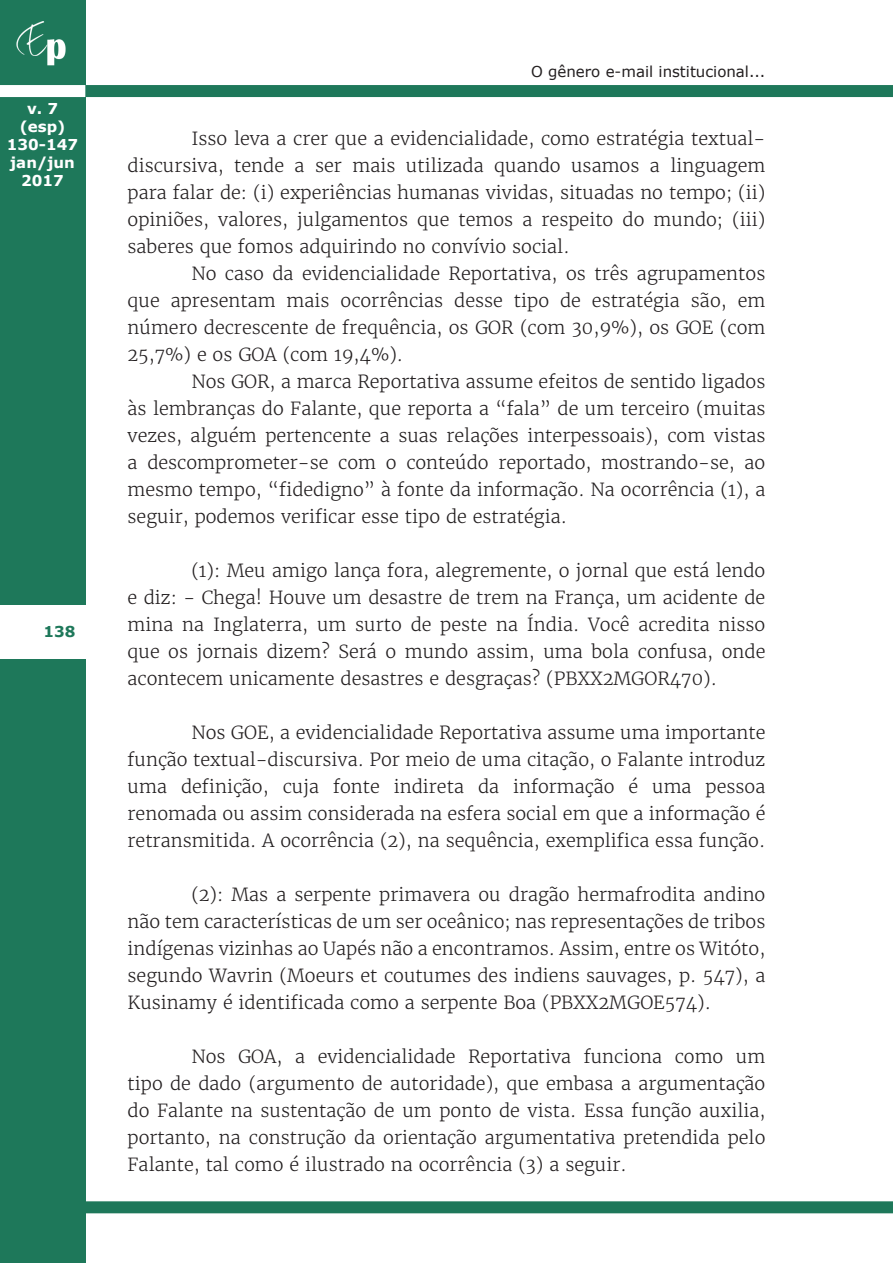
<style>
.page{position:relative;width:893px;height:1263px;background:#fff}
.page>*{position:absolute;margin:0;border:0;box-sizing:border-box;transform-origin:0 0}
.t1{font:300 18px/27px "Merriweather";color:#231f20;text-align:justify}
.t2{font:15px "Verdana";color:#231f20}
.t3{font:700 15px/18px "Verdana";color:#fff;text-align:center}
.t4{font:700 15px "Verdana";color:#1e785a}
</style>
<div class="page">
<div style="left:0;top:0;width:85px;height:1263px;background:#1e785a"></div>
<img style="left:16px;top:21px;width:50px;height:45px">
<div style="left:85px;top:85px;width:808px;height:12px;background:#1e785a"></div>
<div style="left:0;top:85px;width:85px;height:12px;background:#fff"></div>
<div style="left:77px;top:1201px;width:816px;height:12px;background:#1e785a"></div>
<div style="left:0;top:605px;width:85px;height:53px;background:#fff"></div>
<p class="t3" style="left:7px;top:100px;width:73px">v. 7 (esp)<br>130-147 jan/jun<br>2017</p>
<p class="t4" style="left:44px;top:621px;width:33px">138</p>
<p class="t2" style="left:531px;top:61px;width:236px">O gênero e-mail institucional...</p>
<p class="t1" style="left:128px;top:125px;width:639px;text-indent:64px">Isso leva a crer que a evidencialidade, como estratégia textual&shy;discursiva, tende a ser mais utilizada quando usamos a linguagem para falar de: (i) experiências humanas vividas, situadas no tempo; (ii) opiniões, valores, julgamentos que temos a respeito do mundo; (iii) saberes que fomos adquirindo no convívio social.</p>
<p class="t1" style="left:128px;top:260px;width:639px;text-indent:64px">No caso da evidencialidade Reportativa, os três agrupamentos que apresentam mais ocorrências desse tipo de estratégia são, em número decrescente de frequência, os GOR (com 30,9%), os GOE (com 25,7%) e os GOA (com 19,4%).</p>
<p class="t1" style="left:128px;top:368px;width:639px;text-indent:64px">Nos GOR, a marca Reportativa assume efeitos de sentido ligados às lembranças do Falante, que reporta a “fala” de um terceiro (muitas vezes, alguém pertencente a suas relações interpessoais), com vistas a descomprometer-se com o conteúdo reportado, mostrando-se, ao mesmo tempo, “fidedigno” à fonte da informação. Na ocorrência (1), a seguir, podemos verificar esse tipo de estratégia.</p>
<p class="t1" style="left:128px;top:557px;width:639px;text-indent:64px">(1): Meu amigo lança fora, alegremente, o jornal que está lendo e diz: - Chega! Houve um desastre de trem na França, um acidente de mina na Inglaterra, um surto de peste na Índia. Você acredita nisso que os jornais dizem? Será o mundo assim, uma bola confusa, onde acontecem unicamente desastres e desgraças? (PBXX2MGOR470).</p>
<p class="t1" style="left:128px;top:719px;width:639px;text-indent:64px">Nos GOE, a evidencialidade Reportativa assume uma importante função textual-discursiva. Por meio de uma citação, o Falante introduz uma definição, cuja fonte indireta da informação é uma pessoa renomada ou assim considerada na esfera social em que a informação é retransmitida. A ocorrência (2), na sequência, exemplifica essa função.</p>
<p class="t1" style="left:128px;top:881px;width:639px;text-indent:64px">(2): Mas a serpente primavera ou dragão hermafrodita andino não tem características de um ser oceânico; nas representações de tribos indígenas vizinhas ao Uapés não a encontramos. Assim, entre os Witóto, segundo Wavrin (Moeurs et coutumes des indiens sauvages, p. 547), a Kusinamy é identificada como a serpente Boa (PBXX2MGOE574).</p>
<p class="t1" style="left:128px;top:1043px;width:639px;text-indent:64px">Nos GOA, a evidencialidade Reportativa funciona como um tipo de dado (argumento de autoridade), que embasa a argumentação do Falante na sustentação de um ponto de vista. Essa função auxilia, portanto, na construção da orientação argumentativa pretendida pelo Falante, tal como é ilustrado na ocorrência (3) a seguir.</p>
</div>
